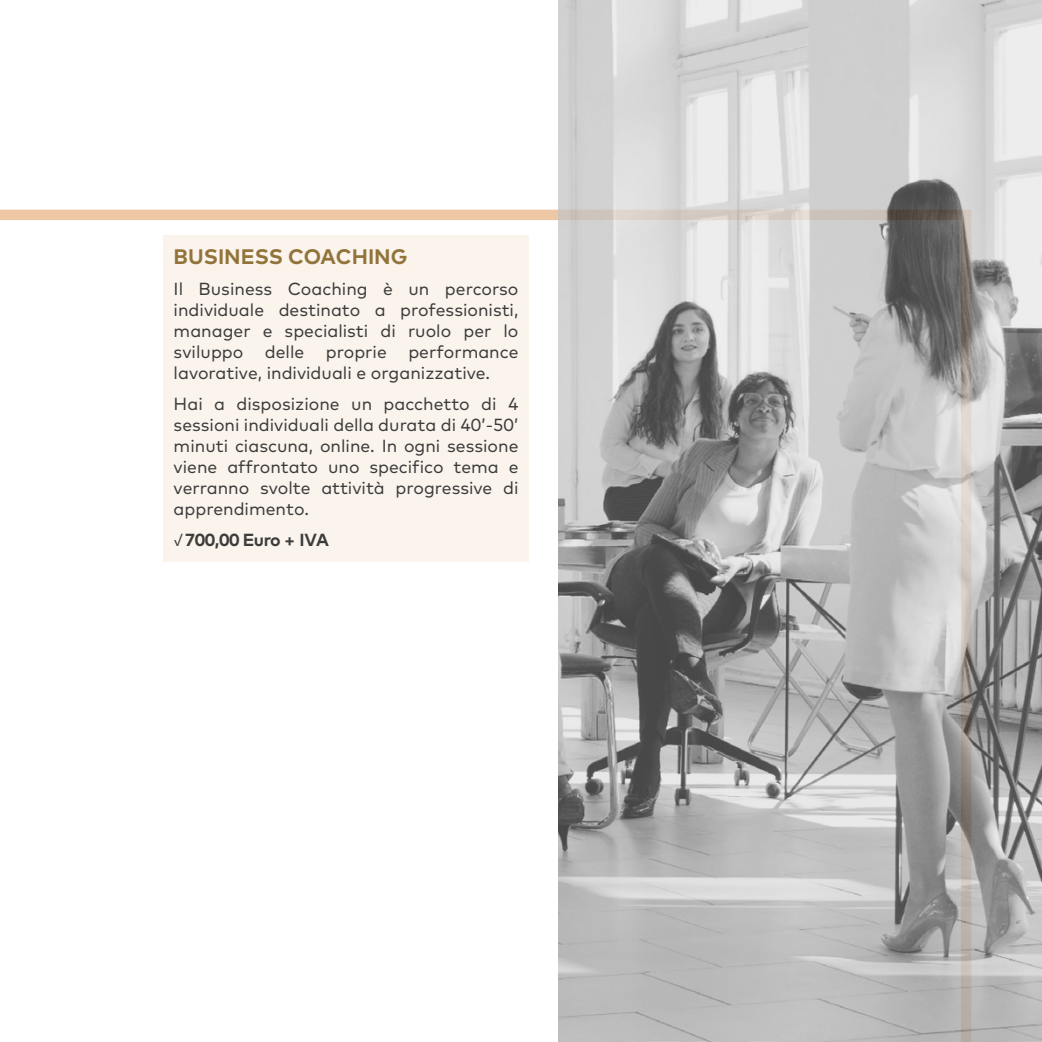
<style>
.page{position:relative;width:1042px;height:1042px;background:#fff}
.page>*{position:absolute;margin:0;border:0;box-sizing:border-box;transform-origin:0 0}
.t1{font:700 21px "Mark";color:#92743b}
.t2{font:17.5px/21px "Mark";color:#3c3c3b;text-align:justify}
.t3{font:700 17.5px "Mark";letter-spacing:-.03em;color:#3c3c3b}
.s1{font-family:"Interstate";font-weight:300}
</style>
<div class="page">
<svg style="left:0;top:209px;width:558px;height:353px"></svg>
<img style="left:558px;top:0;width:484px;height:1042px">
<hr style="left:1041px;top:75px;width:1px;height:94px;background:#ebc6a4">
<p class="t1" style="left:174px;top:243px;width:235px">BUSINESS COACHING</p>
<p class="t2" style="left:174px;top:278px;width:346px">Il Business Coaching è un percorso individuale destinato a professionisti, manager e specialisti di ruolo per lo sviluppo delle proprie performance lavorative, individuali e organizzative.</p>
<p class="t2" style="left:174px;top:393px;width:346px">Hai a disposizione un pacchetto di 4 sessioni individuali della durata di 40’-50’ minuti ciascuna, online. In ogni sessione viene affrontato uno specifico tema e verranno svolte attività progressive di apprendimento.</p>
<p class="t3" style="left:174px;top:529px;width:157px"><span class="s1">√</span>700,00 Euro + IVA</p>
</div>
